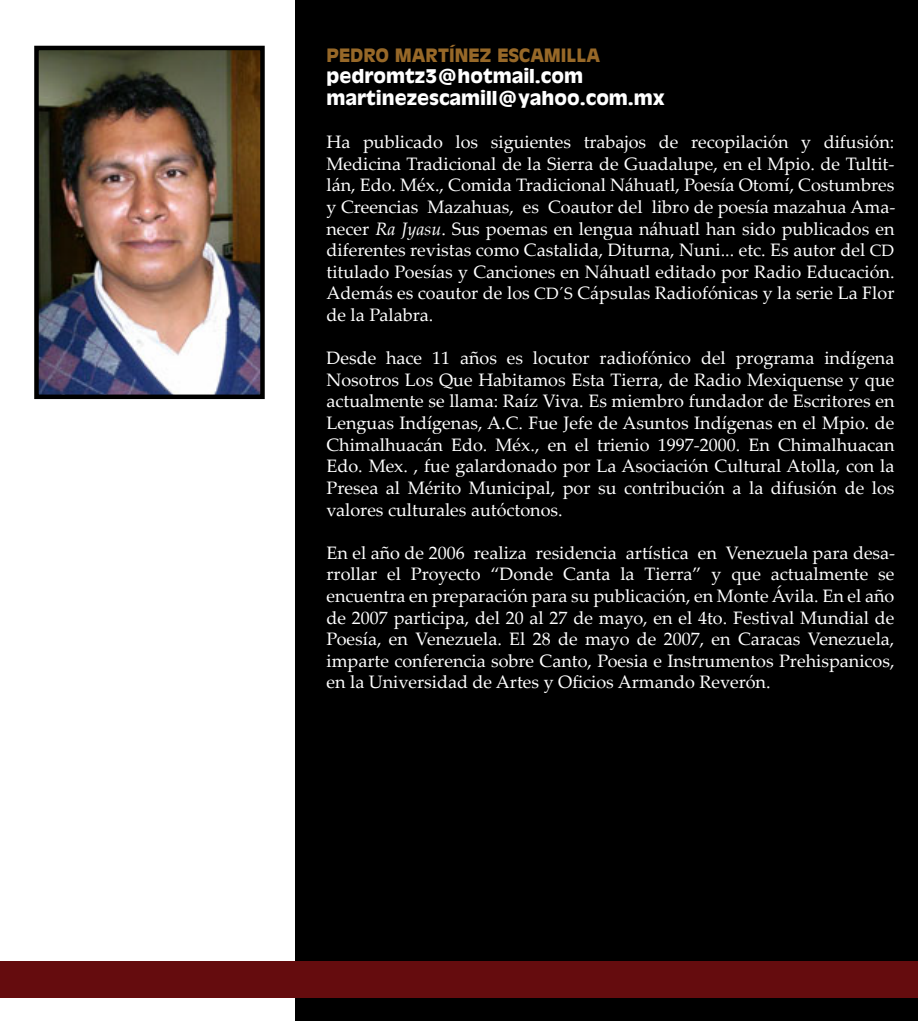
<style>
.page{position:relative;width:918px;height:1021px;background:#fff}
.page>*{position:absolute;margin:0;border:0;box-sizing:border-box;transform-origin:0 0}
.t1{font:18px/21.6px "Palatino Linotype";color:#fff;text-align:justify}
.t2{font:700 18px/21.6px "Antique Olive";color:#fff}
.t3{font:700 18px "Antique Olive";color:#976828}
.s1{font-style:italic}
.s2{font-size:16.5px}
</style>
<div class="page">
<img style="left:39px;top:51px;width:221px;height:343px">
<div style="left:295px;top:0;width:623px;height:1020px;background:#000"></div>
<div style="left:0;top:961px;width:918px;height:36px;background:#650c0e"></div>
<div style="left:34px;top:46px;width:231px;height:353px;border:4px solid #000"></div>
<p class="t3" style="left:326px;top:43px;width:275px">PEDRO MARTÍNEZ ESCAMILLA</p>
<p class="t2" style="left:326px;top:65px;width:340px">pedromtz3@hotmail.com martinezescamill@yahoo.com.mx</p>
<p class="t1" style="left:326px;top:130px;width:570px">Ha publicado los siguientes trabajos de recopilación y difusión:<br>Medicina Tradicional de la Sierra de Guadalupe, en el Mpio. de Tultit&shy;lán, Edo. Méx., Comida Tradicional Náhuatl, Poesía Otomí, Costumbres y Creencias Mazahuas, es Coautor del libro de poesía mazahua Ama&shy;necer <span class="s1">Ra Jyasu</span>. Sus poemas en lengua náhuatl han sido publicados en diferentes revistas como Castalida, Diturna, Nuni... etc. Es autor del <span class="s2">CD </span>titulado Poesías y Canciones en Náhuatl editado por Radio Educación.<br>Además es coautor de los <span class="s2">CD´S</span> Cápsulas Radiofónicas y la serie La Flor de la Palabra.</p>
<p class="t1" style="left:326px;top:346px;width:570px">Desde hace 11 años es locutor radiofónico del programa indígena Nosotros Los Que Habitamos Esta Tierra, de Radio Mexiquense y que actualmente se llama: Raíz Viva. Es miembro fundador de Escritores en Lenguas Indígenas, A.C. Fue Jefe de Asuntos Indígenas en el Mpio. de Chimalhuacán Edo. Méx., en el trienio 1997-2000. En Chimalhuacan Edo. Mex. , fue galardonado por La Asociación Cultural Atolla, con la Presea al Mérito Municipal, por su contribución a la difusión de los valores culturales autóctonos.</p>
<p class="t1" style="left:326px;top:541px;width:570px">En el año de 2006 realiza residencia artística en Venezuela para desa&shy;rrollar el Proyecto “Donde Canta la Tierra” y que actualmente se encuentra en preparación para su publicación, en Monte Ávila. En el año de 2007 participa, del 20 al 27 de mayo, en el 4to. Festival Mundial de Poesía, en Venezuela. El 28 de mayo de 2007, en Caracas Venezuela, imparte conferencia sobre Canto, Poesia e Instrumentos Prehispanicos, en la Universidad de Artes y Oficios Armando Reverón.</p>
</div>
